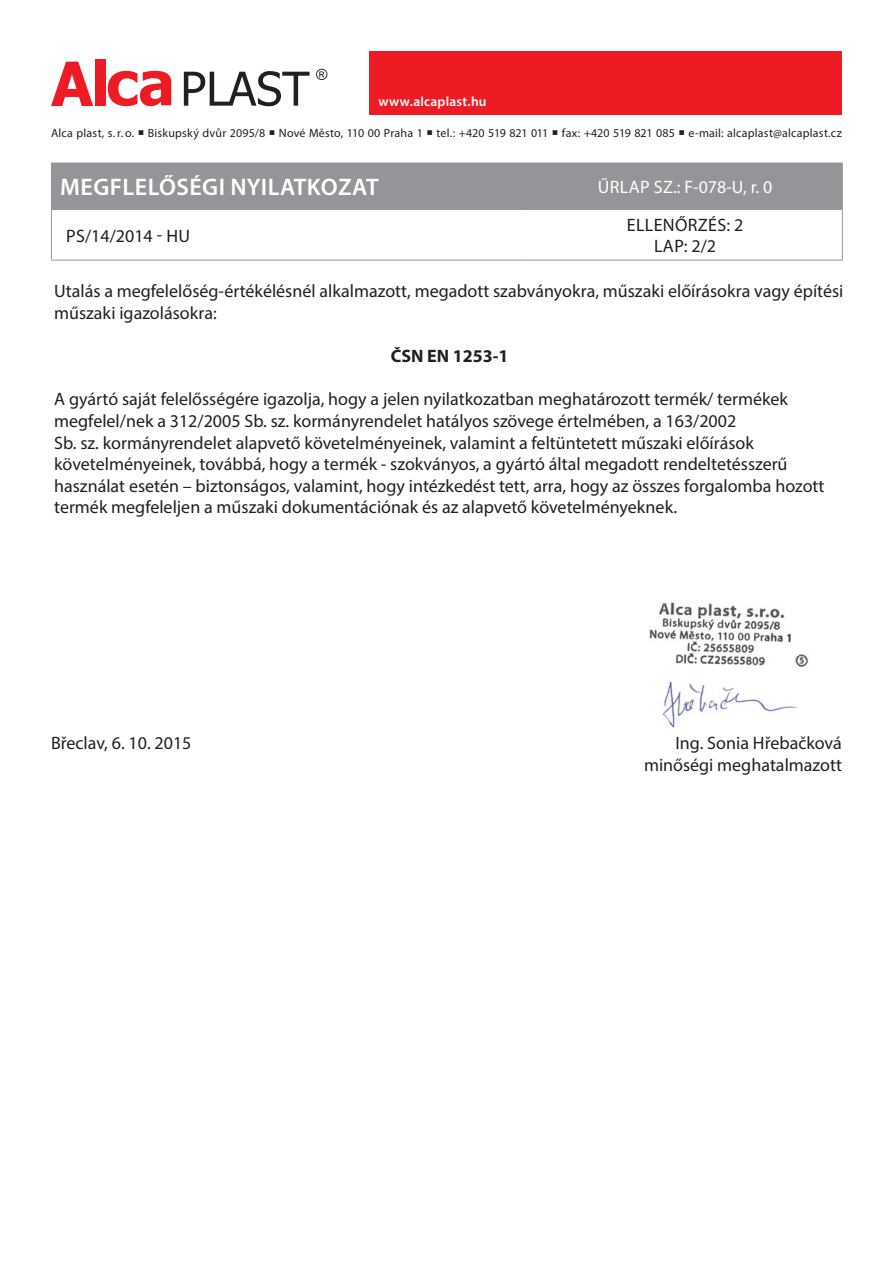
<style>
.page{position:relative;width:893px;height:1263px;background:#fff}
.page>*{position:absolute;margin:0;border:0;box-sizing:border-box;transform-origin:0 0}
.t1{font:600 24px "Myriad Pro";letter-spacing:.02em;color:#fff}
.t2{font:18px/21.6px "Myriad Pro";color:#231f20}
.t3{font:18px "Myriad Pro";letter-spacing:.02em;color:#fff}
.t4{font:18px/21.6px "Myriad Pro";letter-spacing:.02em;color:#231f20;text-align:center}
.t5{font:700 18px "Myriad Pro";color:#231f20}
.t6{font:600 13.5px "Myriad Pro";letter-spacing:.02em;color:#fff}
.t7{font:12px "Myriad Pro";letter-spacing:.015em;color:#231f20}
</style>
<div class="page">
<svg style="left:51px;top:62px;width:42px;height:44px"></svg>
<div style="left:95px;top:60px;width:10px;height:46px;background:#ed1c24"></div>
<svg style="left:108px;top:71px;width:63px;height:35px"></svg>
<svg style="left:184px;top:71px;width:126px;height:35px"></svg>
<svg style="left:316px;top:69px;width:11px;height:11px"></svg>
<div style="left:370px;top:51px;width:472px;height:64px;background:#ed1c24"></div>
<img style="left:649px;top:601px;width:160px;height:67px">
<img style="left:662px;top:682px;width:136px;height:46px">
<div style="left:52px;top:164px;width:790px;height:45px;background:#939598"></div>
<hr style="left:51px;top:163px;width:477px;height:1px;background:#939598">
<hr style="left:51px;top:163px;width:1px;height:46px;background:#939598">
<hr style="left:51px;top:209px;width:477px;height:1px;background:#939598">
<hr style="left:51px;top:210px;width:1px;height:50px;background:#939598">
<hr style="left:51px;top:260px;width:477px;height:1px;background:#939598">
<hr style="left:528px;top:163px;width:315px;height:1px;background:#939598">
<hr style="left:842px;top:163px;width:1px;height:46px;background:#939598">
<hr style="left:528px;top:209px;width:315px;height:1px;background:#939598">
<hr style="left:842px;top:210px;width:1px;height:50px;background:#939598">
<hr style="left:528px;top:260px;width:315px;height:1px;background:#939598">
<p class="t6" style="left:378px;top:97px;width:110px">www.alcaplast.hu</p>
<p class="t7" style="left:51px;top:128px;width:792px">Alca plast, s. r. o. ○ Biskupský dvůr 2095/8 ○ Nové Město, 110 00 Praha 1 ○ tel.: +420 519 821 011 ○ fax: +420 519 821 085 ○ e-mail: alcaplast@alcaplast.cz</p>
<h1 class="t1" style="left:60px;top:178px;width:320px">MEGFLELŐSÉGI NYILATKOZAT</h1>
<p class="t3" style="left:598px;top:180px;width:176px">ŰRLAP SZ.: F-078-U, r. 0</p>
<p class="t2" style="left:66px;top:226px;width:126px">PS/14/2014 - HU</p>
<p class="t4" style="left:627px;top:216px;width:118px">ELLENŐRZÉS: 2<br>LAP: 2/2</p>
<p class="t2" style="left:54px;top:282px;width:791px">Utalás a megfelelőség-értékélésnél alkalmazott, megadott szabványokra, műszaki előírásokra vagy építési műszaki igazolásokra:</p>
<p class="t5" style="left:391px;top:349px;width:119px">ČSN EN 1253-1</p>
<p class="t2" style="left:54px;top:390px;width:772px">A gyártó saját felelősségére igazolja, hogy a jelen nyilatkozatban meghatározott termék/ termékek megfelel/nek a 312/2005 Sb. sz. kormányrendelet hatályos szövege értelmében, a 163/2002<br>Sb. sz. kormányrendelet alapvető követelményeinek, valamint a feltüntetett műszaki előírások követelményeinek, továbbá, hogy a termék - szokványos, a gyártó által megadott rendeltetésszerű használat esetén – biztonságos, valamint, hogy intézkedést tett, arra, hogy az összes forgalomba hozott termék megfeleljen a műszaki dokumentációnak és az alapvető követelményeknek.</p>
<p class="t2" style="left:51px;top:734px;width:142px">Břeclav, 6. 10. 2015</p>
<p class="t2" style="left:644px;top:734px;width:199px;text-align:right">Ing. Sonia Hřebačková minőségi meghatalmazott</p>
</div>
